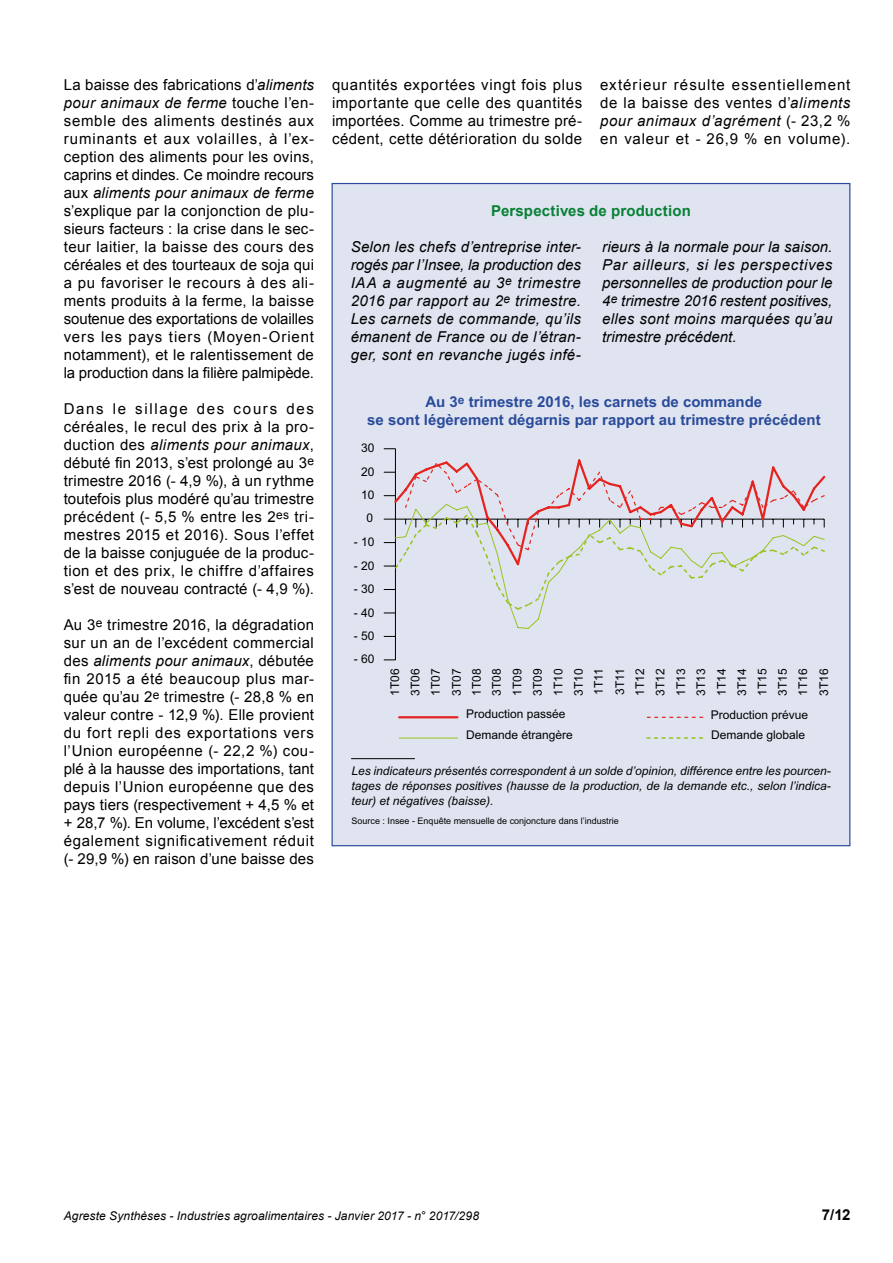
<style>
.page{position:relative;width:893px;height:1263px;background:#fff}
.page>*{position:absolute;margin:0;border:0;box-sizing:border-box;transform-origin:0 0}
.Texte{font:15px/18px "Arial";letter-spacing:.03em;color:#000;text-align:justify}
.t1{font:italic 15px/18px "Arial";letter-spacing:.015em;color:#000;text-align:justify}
.t2{font:700 15px/18px "Arial";color:#2a4b9b;text-align:center}
.t3{font:700 15px "Arial";letter-spacing:.01em;color:#078136}
.t4{font:700 15px "Arial";color:#000}
.t5{font:italic 12px/15px "Arial";color:#000;text-align:justify}
.t6{font:12px/20.4px "Arial";color:#000;text-align:justify}
.t7{font:9px "Arial";color:#000}
.s1{font-style:italic}
</style>
<div class="page">
<div style="left:332px;top:184px;width:518px;height:662px;background:#dfe4f0"></div>
<hr style="left:395px;top:449px;width:1px;height:211px;background:#000">
<svg style="left:384px;top:471px;width:360px;height:143px"></svg>
<svg style="left:392px;top:458px;width:434px;height:109px"></svg>
<svg style="left:647px;top:717px;width:57px;height:1px"></svg>
<hr style="left:399px;top:738px;width:58px;height:1px;background:#99c31d">
<svg style="left:647px;top:737px;width:56px;height:2px"></svg>
<hr style="left:399px;top:716px;width:58px;height:2px;background:#e52420">
<hr style="left:351px;top:758px;width:64px;height:1px;background:#000">
<p class="Texte" style="left:64px;top:76px;width:252px">La baisse des fabrications d’<span class="s1">aliments pour animaux de ferme</span> touche l’en&shy;semble des aliments destinés aux ruminants et aux volailles, à l’ex&shy;ception des aliments pour les ovins, caprins et dindes. Ce moindre recours aux <span class="s1">aliments pour animaux de ferme </span>s’explique par la conjonction de plu&shy;sieurs facteurs : la crise dans le sec&shy;teur laitier, la baisse des cours des céréales et des tourteaux de soja qui a pu favoriser le recours à des ali&shy;ments produits à la ferme, la baisse soutenue des exportations de volailles vers les pays tiers (Moyen-Orient notamment), et le ralentissement de la production dans la filière palmipède.</p>
<p class="Texte" style="left:64px;top:400px;width:252px">Dans le sillage des cours des céréales, le recul des prix à la pro&shy;duction des <span class="s1">aliments pour animaux</span>, débuté fin 2013, s’est prolongé au 3<sup>e </sup>trimestre 2016 (- 4,9 %), à un rythme toutefois plus modéré qu’au trimestre précédent (- 5,5 % entre les 2<sup>es</sup> tri&shy;mestres 2015 et 2016). Sous l’effet de la baisse conjuguée de la produc&shy;tion et des prix, le chiffre d’affaires s’est de nouveau contracté (- 4,9 %).</p>
<p class="Texte" style="left:64px;top:616px;width:252px">Au 3<sup>e</sup> trimestre 2016, la dégradation sur un an de l’excédent commercial des <span class="s1">aliments pour animaux</span>, débutée fin 2015 a été beaucoup plus mar&shy;quée qu’au 2<sup>e</sup> trimestre (- 28,8 % en valeur contre - 12,9 %). Elle provient du fort repli des exportations vers l’Union européenne (- 22,2 %) cou&shy;plé à la hausse des importations, tant depuis l’Union européenne que des pays tiers (respectivement + 4,5 % et + 28,7 %). En volume, l’excédent s’est également significativement réduit (- 29,9 %) en raison d’une baisse des</p>
<p class="Texte" style="left:332px;top:76px;width:252px">quantités exportées vingt fois plus importante que celle des quantités importées. Comme au trimestre pré&shy;cédent, cette détérioration du solde</p>
<p class="Texte" style="left:600px;top:76px;width:252px">extérieur résulte essentiellement de la baisse des ventes d’<span class="s1">aliments pour animaux d’agrément</span> (- 23,2 % en valeur et - 26,9 % en volume).</p>
<p class="t3" style="left:491px;top:201px;width:201px">Perspectives de production</p>
<p class="t1" style="left:351px;top:238px;width:232px">Selon les chefs d’entreprise inter&shy;rogés par l’Insee, la production des IAA a augmenté au 3<sup>e</sup> trimestre 2016 par rapport au 2<sup>e</sup> trimestre.<br>Les carnets de commande, qu’ils émanent de France ou de l’étran&shy;ger, sont en revanche jugés infé-</p>
<p class="t1" style="left:602px;top:238px;width:232px">rieurs à la normale pour la saison.<br>Par ailleurs, si les perspectives personnelles de production pour le 4<sup>e</sup> trimestre 2016 restent positives, elles sont moins marquées qu’au trimestre précédent.</p>
<p class="t2" style="left:367px;top:393px;width:455px">Au 3<sup>e</sup> trimestre 2016, les carnets de commande<br>se sont légèrement dégarnis par rapport au trimestre précédent</p>
<p class="t6" style="left:361px;top:438px;width:15px">30</p>
<p class="t6" style="left:361px;top:461px;width:15px">20</p>
<p class="t6" style="left:361px;top:485px;width:15px">10</p>
<p class="t6" style="left:366px;top:508px;width:8px">0</p>
<p class="t6" style="left:354px;top:532px;width:22px">- 10</p>
<p class="t6" style="left:354px;top:555px;width:22px">- 20</p>
<p class="t6" style="left:354px;top:579px;width:22px">- 30</p>
<p class="t6" style="left:354px;top:602px;width:22px">- 40</p>
<p class="t6" style="left:354px;top:626px;width:22px">- 50</p>
<p class="t6" style="left:354px;top:649px;width:22px">- 60</p>
<p class="t6" style="left:385px;top:696px;width:29px;rotate:-90deg">1T06<br>3T06<br>1T07<br>3T07<br>1T08<br>3T08<br>1T09<br>3T09<br>1T10<br>3T10</p>
<p class="t6" style="left:466px;top:704px;width:101px">Production passée</p>
<p class="t6" style="left:589px;top:695px;width:28px;rotate:-90deg">1T11</p>
<p class="t6" style="left:610px;top:696px;width:29px;rotate:-90deg">3T11<br>1T12<br>3T12<br>1T13<br>3T13<br>1T14<br>3T14<br>1T15<br>3T15<br>1T16<br>3T16</p>
<p class="t6" style="left:711px;top:704px;width:99px">Production prévue</p>
<p class="t6" style="left:466px;top:724px;width:108px">Demande étrangère</p>
<p class="t6" style="left:711px;top:725px;width:96px">Demande globale</p>
<p class="t5" style="left:352px;top:763px;width:481px">Les indicateurs présentés correspondent à un solde d’opinion, différence entre les pourcen&shy;tages de réponses positives (hausse de la production, de la demande etc., selon l’indica&shy;teur) et négatives (baisse).</p>
<p class="t7" style="left:352px;top:815px;width:269px">Source : Insee - Enquête mensuelle de conjoncture dans l’industrie</p>
<p class="t5" style="left:64px;top:1209px;width:417px">Agreste Synthèses - Industries agroalimentaires - Janvier 2017 - n° 2017/298</p>
<p class="t4" style="left:822px;top:1205px;width:30px">7/12</p>
</div>
